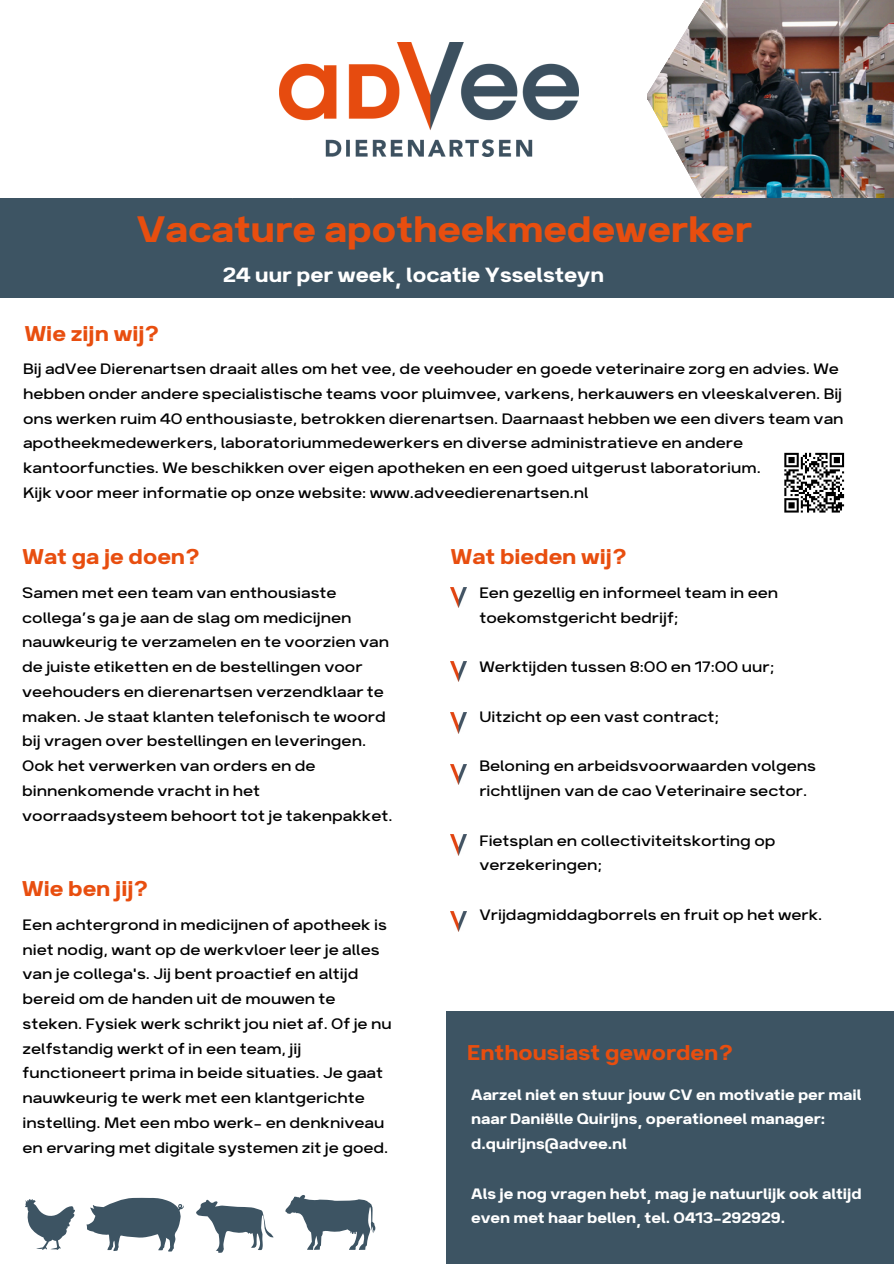
<style>
.page{position:relative;width:894px;height:1264px;background:#fff}
.page>*{position:absolute;margin:0;border:0;box-sizing:border-box;transform-origin:0 0}
.t1{font:43.95px "Breul Grotesk A";color:#e84e0f}
.t2{font:25.5px "Breul Grotesk A";color:#e84e0f}
.t3{font:24.45px "Breul Grotesk A";color:#fff}
.t4{font:300 18px/24.8px "Breul Grotesk A";color:#000}
.t5{font:18px/24.8px "Breul Grotesk A";color:#fff}
</style>
<div class="page">
<img style="left:731px;top:0;width:162px;height:198px">
<svg style="left:578px;top:0;width:153px;height:198px"></svg>
<div style="left:0;top:198px;width:893px;height:100px;background:#3d5463"></div>
<img style="left:279px;top:42px;width:299px;height:115px">
<svg style="left:784px;top:452px;width:61px;height:61px"></svg>
<svg style="left:25px;top:1199px;width:50px;height:50px"></svg>
<svg style="left:86px;top:1197px;width:97px;height:54px"></svg>
<svg style="left:196px;top:1199px;width:77px;height:53px"></svg>
<svg style="left:285px;top:1195px;width:90px;height:54px"></svg>
<div style="left:446px;top:1010px;width:447px;height:253px;background:#3d5463"></div>
<img style="left:451px;top:587px;width:15px;height:20px">
<img style="left:451px;top:764px;width:15px;height:20px">
<img style="left:451px;top:661px;width:15px;height:21px">
<img style="left:451px;top:834px;width:15px;height:21px">
<img style="left:451px;top:911px;width:15px;height:20px">
<img style="left:451px;top:713px;width:15px;height:20px">
<h1 class="t1" style="left:137px;top:192px;width:616px">Vacature apotheekmedewerker</h1>
<h2 class="t3" style="left:223px;top:254px;width:382px">24 uur per week, locatie Ysselsteyn</h2>
<p class="t2" style="left:25px;top:312px;width:136px">Wie zijn wij?</p>
<h2 class="t4" style="left:23px;top:355px;width:821px">Bij adVee Dierenartsen draait alles om het vee, de veehouder en goede veterinaire zorg en advies. We hebben onder andere specialistische teams voor pluimvee, varkens, herkauwers en vleeskalveren. Bij ons werken ruim 40 enthousiaste, betrokken dierenartsen. Daarnaast hebben we een divers team van apotheekmedewerkers, laboratoriummedewerkers en diverse administratieve en andere kantoorfuncties. We beschikken over eigen apotheken en een goed uitgerust laboratorium.</h2>
<p class="t4" style="left:23px;top:479px;width:567px">Kijk voor meer informatie op onze website: www.adveedierenartsen.nl</p>
<p class="t2" style="left:23px;top:535px;width:179px">Wat ga je doen?</p>
<p class="t4" style="left:22px;top:578px;width:371px">Samen met een team van enthousiaste collega’s ga je aan de slag om medicijnen nauwkeurig te verzamelen en te voorzien van de juiste etiketten en de bestellingen voor veehouders en dierenartsen verzendklaar te maken. Je staat klanten telefonisch te woord bij vragen over bestellingen en leveringen.<br>Ook het verwerken van orders en de binnenkomende vracht in het voorraadsysteem behoort tot je takenpakket.</p>
<p class="t2" style="left:22px;top:867px;width:128px">Wie ben jij?</p>
<h2 class="t4" style="left:23px;top:910px;width:370px">Een achtergrond in medicijnen of apotheek is niet nodig, want op de werkvloer leer je alles van je collega's. Jij bent proactief en altijd bereid om de handen uit de mouwen te steken. Fysiek werk schrikt jou niet af. Of je nu zelfstandig werkt of in een team, jij functioneert prima in beide situaties. Je gaat nauwkeurig te werk met een klantgerichte instelling. Met een mbo werk- en denkniveau en ervaring met digitale systemen zit je goed.</h2>
<p class="t2" style="left:451px;top:535px;width:177px">Wat bieden wij?</p>
<p class="t4" style="left:479px;top:579px;width:300px">Een gezellig en informeel team in een toekomstgericht bedrijf;</p>
<p class="t4" style="left:479px;top:653px;width:296px">Werktijden tussen 8:00 en 17:00 uur;</p>
<p class="t4" style="left:479px;top:702px;width:241px">Uitzicht op een vast contract;</p>
<p class="t4" style="left:479px;top:752px;width:338px">Beloning en arbeidsvoorwaarden volgens richtlijnen van de cao Veterinaire sector.</p>
<p class="t4" style="left:479px;top:826px;width:297px">Fietsplan en collectiviteitskorting op verzekeringen;</p>
<p class="t4" style="left:479px;top:900px;width:344px">Vrijdagmiddagborrels en fruit op het werk.</p>
<p class="t2" style="left:467px;top:1031px;width:267px">Enthousiast geworden?</p>
<h2 class="t5" style="left:471px;top:1079px;width:391px">Aarzel niet en stuur jouw CV en motivatie per mail naar Daniëlle Quirijns, operationeel manager: d.quirijns@advee.nl</h2>
<h2 class="t5" style="left:471px;top:1178px;width:392px">Als je nog vragen hebt, mag je natuurlijk ook altijd even met haar bellen, tel. 0413-292929.</h2>
</div>
